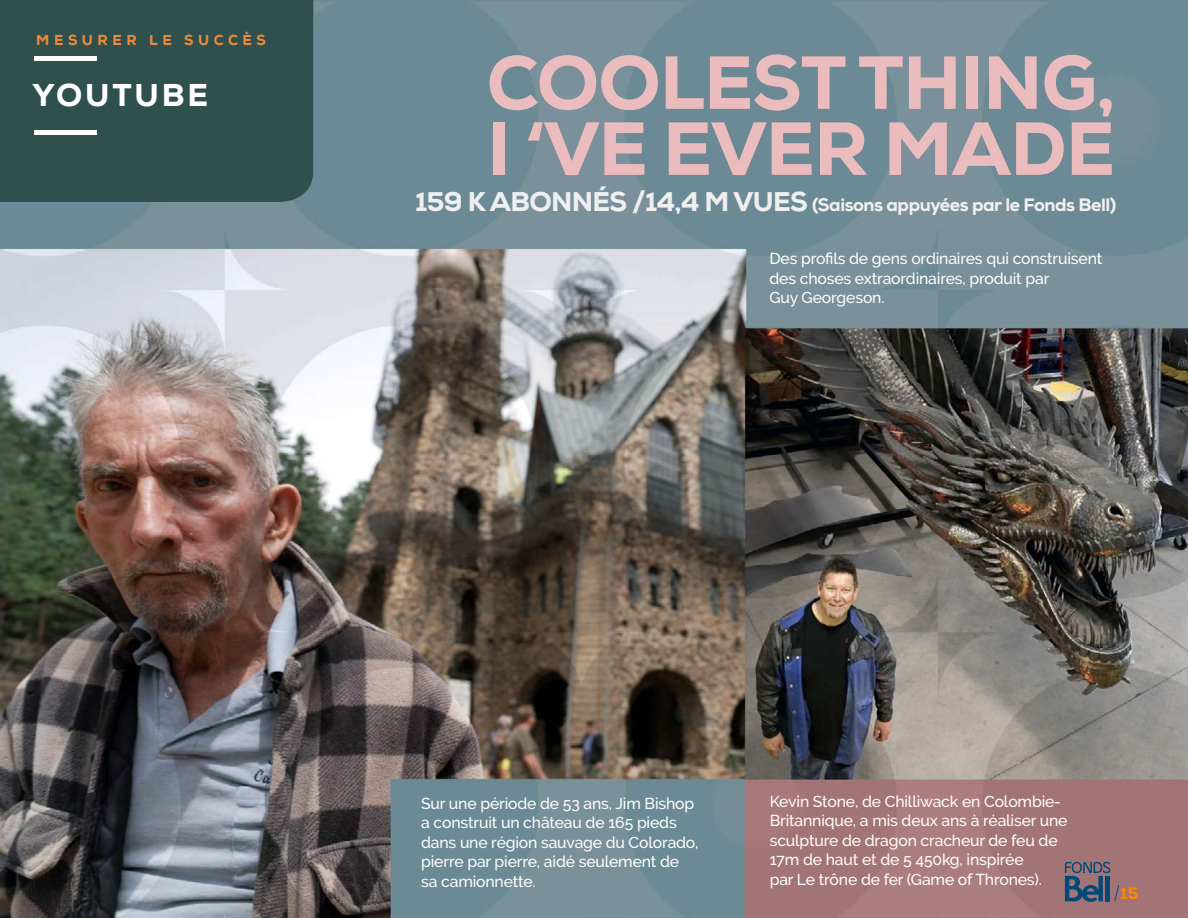
<style>
.page{position:relative;width:1188px;height:918px;background:#fff}
.page>*{position:absolute;margin:0;border:0;box-sizing:border-box;transform-origin:0 0}
.t1{font:800 75px/66px "Nexa";letter-spacing:-.01em;color:#eabcbe}
.t2{font:800 31.5px "Nexa";letter-spacing:.09em;color:#fff}
.t3{font:800 18px "Nexa";letter-spacing:-.025em;color:#efefef}
.t4{font:800 16.5px "Nexa";color:#ff8400}
.t5{font:500 15.75px/19.5px "Raleway";letter-spacing:-.01em;color:#fff}
.t6{font:800 14.4px "Nexa";letter-spacing:.315em;color:#ed8939}
.s1{font-size:27px}
</style>
<div class="page">
<img style="left:0;top:0;width:1188px;height:918px">
<div style="left:0;top:0;width:313px;height:203px;background:#2f504d"></div>
<hr style="left:34px;top:56px;width:62px;height:4px;background:#fff">
<div style="left:34px;top:130px;width:62px;height:5px;background:#fff"></div>
<svg style="left:1065px;top:862px;width:55px;height:40px;background:#636376"></svg>
<hr style="left:1106px;top:876px;width:4px;height:25px;background:#014a77">
<p class="t6" style="left:36px;top:31px;width:231px">MESURER LE SUCCÈS</p>
<p class="t6" style="left:36px;top:31px;width:211px">FUNDED PROJECTS</p>
<h2 class="t2" style="left:33px;top:75px;width:177px">YOUTUBE</h2>
<h1 class="t1" style="left:487px;top:50px;width:630px">COOLEST THING,<br>I ‘VE EVER MADE</h1>
<p class="t3" style="left:415px;top:193px;width:703px"><span class="s1">159 K ABONNÉS /14,4 M VUES</span> (Saisons appuyées par le Fonds Bell)</p>
<p class="t5" style="left:769px;top:249px;width:334px">Des profils de gens ordinaires qui construisent des choses extraordinaires, produit par<br>Guy Georgeson.</p>
<p class="t5" style="left:421px;top:794px;width:279px">Sur une période de 53 ans, Jim Bishop a construit un château de 165 pieds dans une région sauvage du Colorado, pierre par pierre, aidé seulement de sa camionnette.</p>
<p class="t5" style="left:770px;top:791px;width:299px">Kevin Stone, de Chilliwack en Colombie-Britannique, a mis deux ans à réaliser une sculpture de dragon cracheur de feu de 17m de haut et de 5 450kg, inspirée<br>par Le trône de fer (Game of Thrones).</p>
<p class="t4" style="left:1120px;top:883px;width:20px">15</p>
</div>
